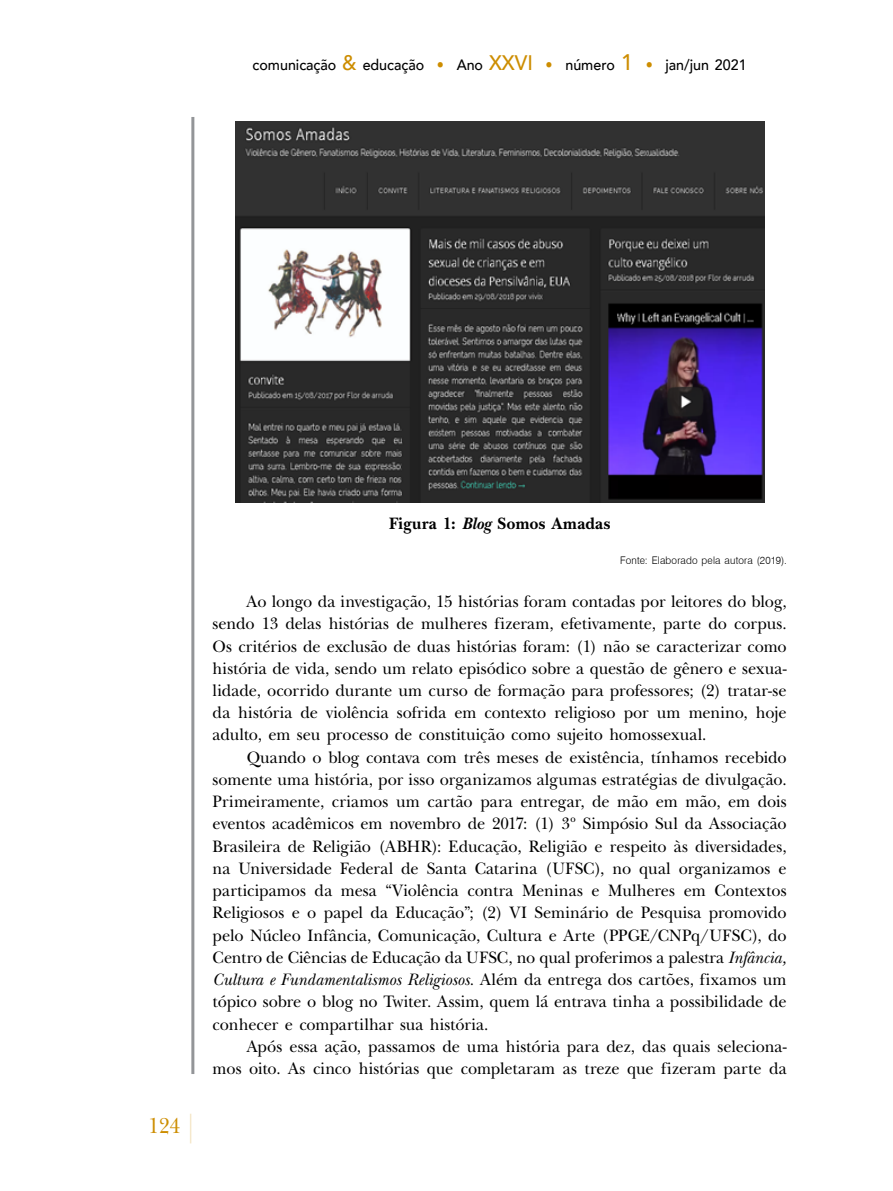
<style>
.page{position:relative;width:893px;height:1191px;background:#fff}
.page>*{position:absolute;margin:0;border:0;box-sizing:border-box;transform-origin:0 0}
.t1{font:22.5px "New Baskerville Std";color:#cd8d00;scale:.9 1}
.t2{font:17.25px/22.2px "New Baskerville Std";color:#000;text-align:justify;scale:.95 1}
.t3{font:700 17.25px "New Baskerville Std";letter-spacing:.02em;color:#000;scale:.95 1}
.t4{font:500 15px "Avenir";color:#000;scale:.95 1}
.t5{font:300 10.5px "Swiss 721 BT";letter-spacing:.015em;color:#000;scale:.95 1}
.s1{font-size:21px;color:#cd8d00}
.s2{color:#cd8d00}
.s3{font-size:22.5px;color:#cd8d00}
.s4{font-style:italic}
</style>
<div class="page">
<hr style="left:191px;top:117px;width:3px;height:957px;background:#939598">
<hr style="left:190px;top:1113px;width:1px;height:30px;background:#f5e8cc">
<img style="left:235px;top:121px;width:529px;height:382px">
<p class="t4" style="left:253px;top:52px;width:521px">comunicação <span class="s1">&amp;</span> educação <span class="s2">•</span> Ano <span class="s1">XXVI</span> <span class="s2">•</span> número <span class="s3">1</span> <span class="s2">•</span> jan/jun 2021</p>
<h1 class="t1" style="left:149px;top:1112px;width:37px">124</h1>
<p class="t3" style="left:389px;top:513px;width:234px">Figura 1: <span class="s4">Blog</span> Somos Amadas</p>
<p class="t5" style="left:620px;top:553px;width:177px">Fonte: Elaborado pela autora (2019).</p>
<p class="t2" style="left:213px;top:590px;width:606px;text-indent:34px">Ao longo da investigação, 15 histórias foram contadas por leitores do blog, sendo 13 delas histórias de mulheres fizeram, efetivamente, parte do corpus.<br>Os critérios de exclusão de duas histórias foram: (1) não se caracterizar como história de vida, sendo um relato episódico sobre a questão de gênero e sexua&shy;lidade, ocorrido durante um curso de formação para professores; (2) tratar-se da história de violência sofrida em contexto religioso por um menino, hoje adulto, em seu processo de constituição como sujeito homossexual.</p>
<p class="t2" style="left:213px;top:746px;width:606px;text-indent:34px">Quando o blog contava com três meses de existência, tínhamos recebido somente uma história, por isso organizamos algumas estratégias de divulgação.<br>Primeiramente, criamos um cartão para entregar, de mão em mão, em dois eventos acadêmicos em novembro de 2017: (1) 3º Simpósio Sul da Associação Brasileira de Religião (ABHR): Educação, Religião e respeito às diversidades, na Universidade Federal de Santa Catarina (UFSC), no qual organizamos e participamos da mesa “Violência contra Meninas e Mulheres em Contextos Religiosos e o papel da Educação”; (2) VI Seminário de Pesquisa promovido pelo Núcleo Infância, Comunicação, Cultura e Arte (PPGE/CNPq/UFSC), do Centro de Ciências de Educação da UFSC, no qual proferimos a palestra <span class="s4">Infância, Cultura e Fundamentalismos Religiosos.</span> Além da entrega dos cartões, fixamos um tópico sobre o blog no Twiter<span class="s4">.</span> Assim, quem lá entrava tinha a possibilidade de conhecer e compartilhar sua história.</p>
<p class="t2" style="left:213px;top:1035px;width:606px;text-align:right">Após essa ação, passamos de uma história para dez, das quais seleciona-<br>mos oito. As cinco histórias que completaram as treze que fizeram parte da</p>
</div>
